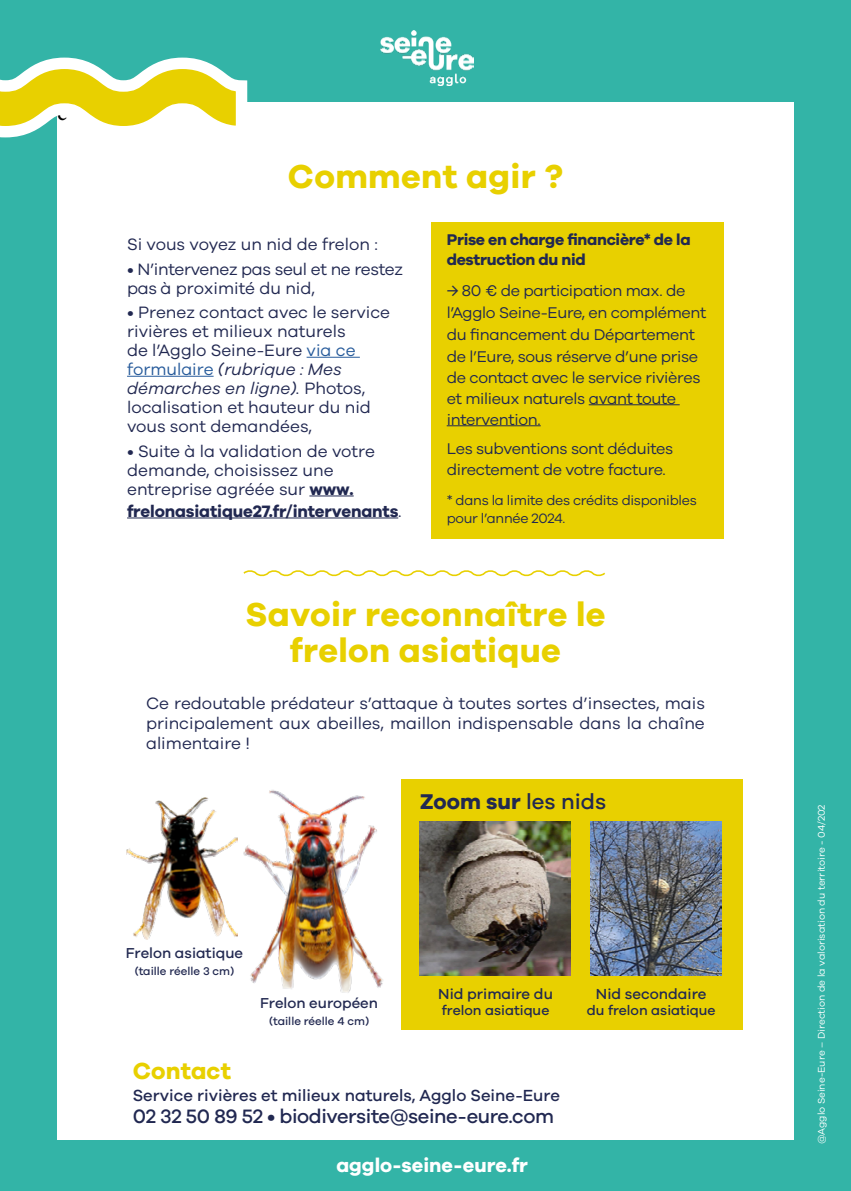
<style>
.page{position:relative;width:851px;height:1191px;background:#fff}
.page>*{position:absolute;margin:0;border:0;box-sizing:border-box;transform-origin:0 0}
.t1{font:700 34.2px/36px "Galano Grotesque";letter-spacing:.01em;color:#e8d000;text-align:center}
.t2{font:700 24px "Galano Grotesque";letter-spacing:.005em;color:#e8d000}
.t3{font:24px "Minion Pro";color:#000}
.t4{font:700 22px "Galano Grotesque";color:#212851}
.t5{font:500 20px "Galano Grotesque";letter-spacing:-.02em;color:#212851}
.t6{font:700 20px "Galano Grotesque";color:#fff}
.t7{font:17px/19px "Galano Grotesque";color:#212851}
.t8{font:17px/19px "Galano Grotesque";letter-spacing:-.02em;color:#212851}
.t9{font:700 17px "Galano Grotesque";letter-spacing:-.01em;color:#212851}
.t10{font:500 16.6px "Galano Grotesque";color:#212851}
.t11{font:16px/21.4px "Galano Grotesque";letter-spacing:-.02em;color:#212851}
.t12{font:700 16px/20px "Galano Grotesque";letter-spacing:-.02em;color:#212851}
.t13{font:500 15px "Galano Grotesque";color:#212851}
.t14{font:500 14.8px "Galano Grotesque";color:#222951}
.t15{font:14px/18px "Galano Grotesque";letter-spacing:-.02em;color:#212851}
.t16{font:500 14px "Galano Grotesque";color:#212851}
.t17{font:500 11.6px "Galano Grotesque";color:#222951}
.t18{font:10px "Galano Grotesque";color:#fff}
.s1{color:#275b9b}
.s2{font-style:italic}
.s3{font-weight:700}
.s4{font-weight:400}
.s5{font-weight:500}
</style>
<div class="page">
<div style="left:0;top:0;width:850px;height:1191px;background:#33b4a7"></div>
<div style="left:57px;top:102px;width:736px;height:1038px;background:#fff"></div>
<svg style="left:0;top:57px;width:248px;height:81px"></svg>
<img style="left:126px;top:797px;width:102px;height:142px">
<img style="left:228px;top:790px;width:155px;height:203px">
<div style="left:401px;top:779px;width:341px;height:251px;background:#e8d000"></div>
<img style="left:419px;top:821px;width:151px;height:154px">
<img style="left:590px;top:821px;width:131px;height:154px">
<svg style="left:243px;top:570px;width:362px;height:7px"></svg>
<hr style="left:306px;top:357px;width:54px;height:1px;background:#275b9b">
<hr style="left:127px;top:376px;width:86px;height:1px;background:#275b9b">
<hr style="left:309px;top:495px;width:44px;height:1px;background:#212851">
<hr style="left:127px;top:517px;width:271px;height:1px;background:#212851">
<div style="left:431px;top:222px;width:292px;height:317px;background:#e8d000"></div>
<hr style="left:588px;top:404px;width:91px;height:1px;background:#212851">
<hr style="left:446px;top:425px;width:94px;height:1px;background:#212851">
<img style="left:380px;top:30px;width:93px;height:55px">
<h2 class="t3" style="left:57px;top:96px;width:12px">e</h2>
<h1 class="t1" style="left:288px;top:158px;width:276px">Comment agir ?</h1>
<p class="t7" style="left:127px;top:234px;width:252px">Si vous voyez un nid de frelon :</p>
<p class="t8" style="left:127px;top:259px;width:277px">• N’intervenez pas seul et ne restez pas à proximité du nid,</p>
<p class="t7" style="left:127px;top:303px;width:264px">• Prenez contact avec le service rivières et milieux naturels<br>de l’Agglo Seine-Eure <span class="s1">via ce formulaire</span> <span class="s2">(rubrique : Mes démarches en ligne).</span> Photos, localisation et hauteur du nid vous sont demandées,</p>
<p class="t7" style="left:127px;top:441px;width:249px">• Suite à la validation de votre demande, choisissez une entreprise agréée sur <span class="s3">www.</span></p>
<p class="t9" style="left:127px;top:501px;width:276px">frelonasiatique27.fr/intervenants<span class="s4">.</span></p>
<p class="t12" style="left:446px;top:229px;width:245px">Prise en charge financière* de la destruction du nid</p>
<p class="t11" style="left:446px;top:279px;width:261px">→ 80 € de participation max. de l’Agglo Seine-Eure, en complément du financement du Département de l’Eure, sous réserve d’une prise de contact avec le service rivières et milieux naturels avant toute intervention.</p>
<p class="t11" style="left:446px;top:438px;width:228px">Les subventions sont déduites directement de votre facture.</p>
<p class="t15" style="left:446px;top:491px;width:251px">* dans la limite des crédits disponibles pour l’année 2024.</p>
<h1 class="t1" style="left:245px;top:595px;width:361px">Savoir reconnaître le frelon asiatique</h1>
<p class="t7" style="left:146px;top:692px;width:560px;line-height:20px;text-align:justify">Ce redoutable prédateur s’attaque à toutes sortes d’insectes, mais principalement aux abeilles, maillon indispensable dans la chaîne alimentaire !</p>
<p class="t4" style="left:419px;top:788px;width:188px">Zoom sur <span class="s5">les nids</span></p>
<p class="t14" style="left:126px;top:944px;width:119px">Frelon asiatique</p>
<p class="t17" style="left:135px;top:963px;width:101px">(taille réelle 3 cm)</p>
<p class="t14" style="left:260px;top:994px;width:119px">Frelon européen</p>
<p class="t17" style="left:269px;top:1013px;width:101px">(taille réelle 4 cm)</p>
<p class="t13" style="left:438px;top:985px;width:116px">Nid primaire du</p>
<p class="t16" style="left:442px;top:1002px;width:109px">frelon asiatique</p>
<p class="t13" style="left:596px;top:985px;width:112px">Nid secondaire</p>
<p class="t16" style="left:586px;top:1002px;width:130px">du frelon asiatique</p>
<h2 class="t2" style="left:133px;top:1056px;width:100px">Contact</h2>
<p class="t10" style="left:133px;top:1085px;width:428px">Service rivières et milieux naturels, Agglo Seine-Eure</p>
<p class="t5" style="left:133px;top:1104px;width:423px">02 32 50 89 52 • biodiversite@seine-eure.com</p>
<p class="t6" style="left:336px;top:1152px;width:193px">agglo-seine-eure.fr</p>
<p class="t18" style="left:815px;top:1144px;width:341px;rotate:-90deg">@Agglo Seine-Eure – Direction de la valorisation du territoire - 04/202</p>
</div>
